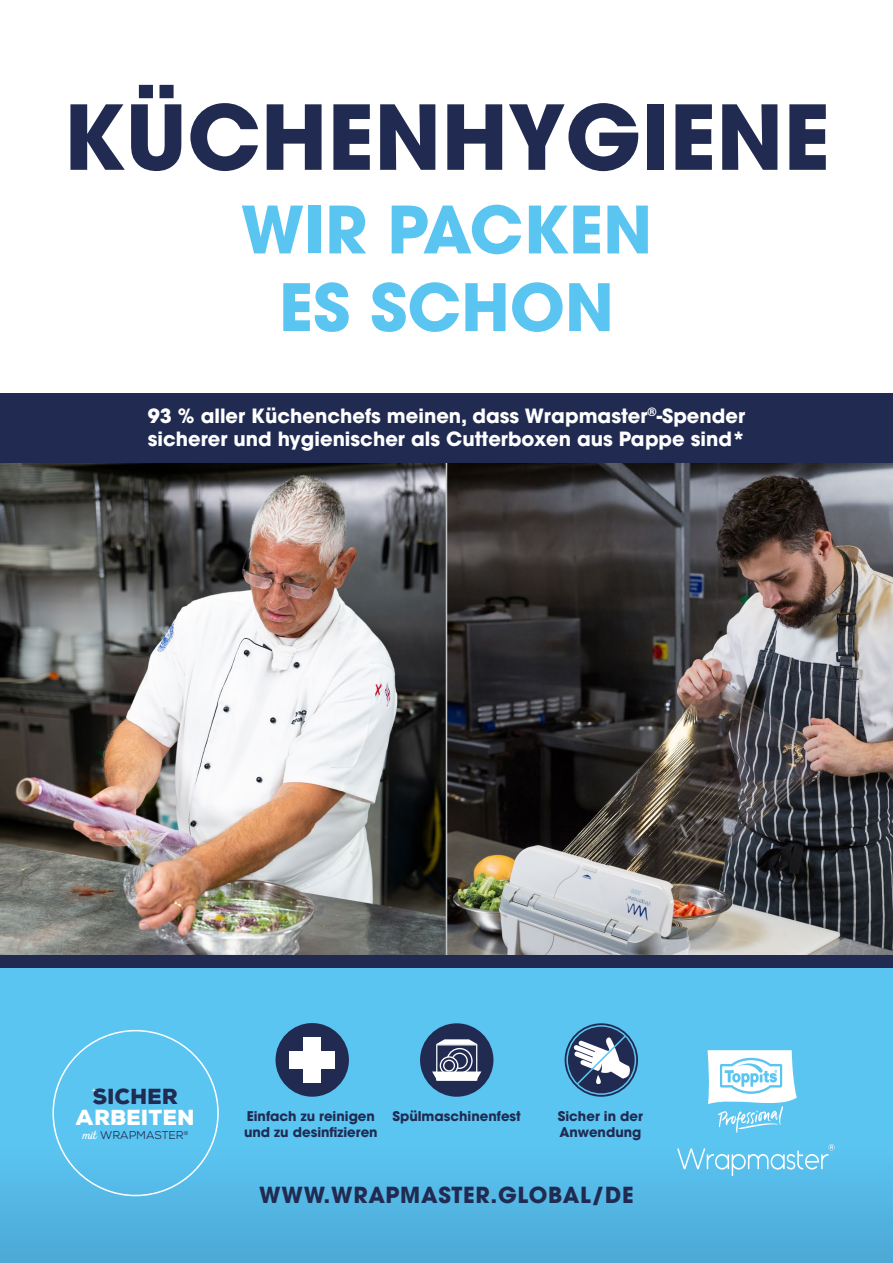
<style>
.page{position:relative;width:893px;height:1263px;background:#fff}
.page>*{position:absolute;margin:0;border:0;box-sizing:border-box;transform-origin:0 0}
.t1{font:700 88.5px "Avant Garde";color:#212b52}
.t2{font:700 64.65px/77.6px "Avant Garde";color:#5bc5f2;text-align:center}
.t3{font:700 21.9px "Avant Garde";letter-spacing:.03em;color:#212b52}
.t4{font:900 21.15px "Nexa Rust Sans";color:#fff}
.t5{font:900 21.15px "Nexa Rust Sans";color:#212b52}
.t6{font:700 19.5px/23.4px "Avant Garde";color:#fff}
.t7{font:700 13.35px/16px "Avant Garde";color:#212b52}
.t8{font:11.25px "Nexa Rust Sans Book 1";color:#212b52}
.t9{font:5.55px "Nexa Rust Sans Book 1";color:#212b52}
.s1{font-family:"Nexa Rust Script L 0";font-size:12.45px;color:#fff}
</style>
<div class="page">
<img style="left:0;top:462px;width:6px;height:486px">
<img style="left:0;top:759px;width:6px;height:54px">
<img style="left:6px;top:462px;width:440px;height:486px">
<img style="left:447px;top:462px;width:446px;height:486px">
<hr style="left:446px;top:455px;width:1px;height:543px;background:#c6c6c6">
<svg style="left:0;top:948px;width:893px;height:315px;background:#59bde8"></svg>
<div style="left:0;top:393px;width:893px;height:69px;background:#212b52"></div>
<div style="left:0;top:955px;width:893px;height:12px;background:#212b52"></div>
<svg style="left:91px;top:1087px;width:6px;height:6px"></svg>
<svg style="left:566px;top:1025px;width:70px;height:70px"></svg>
<div style="left:276px;top:1023px;width:73px;height:74px;background:#212b52;border-radius:50%"></div>
<div style="left:303px;top:1037px;width:18px;height:45px;background:#fff"></div>
<div style="left:290px;top:1051px;width:45px;height:18px;background:#fff"></div>
<div style="left:420px;top:1023px;width:73px;height:74px;background:#212b52;border-radius:50%"></div>
<svg style="left:432px;top:1039px;width:49px;height:42px"></svg>
<svg style="left:677px;top:1144px;width:157px;height:32px;background:#70c9f0"></svg>
<svg style="left:707px;top:1050px;width:90px;height:83px"></svg>
<h1 class="t1" style="left:63px;top:80px;width:769px">KÜCHENHYGIENE</h1>
<h2 class="t2" style="left:241px;top:191px;width:413px">WIR PACKEN<br>ES SCHON</h2>
<p class="t6" style="left:148px;top:404px;width:599px">93 % aller Küchenchefs meinen, dass Wrapmaster<sup>®</sup>-Spender sicherer und hygienischer als Cutterboxen aus Pappe sind*</p>
<p class="t5" style="left:93px;top:1082px;width:87px">SICHER</p>
<p class="t4" style="left:76px;top:1103px;width:121px">ARBEITEN</p>
<p class="t8" style="left:83px;top:1129px;width:103px"><span class="s1">mit</span> WRAPMASTER</p>
<p class="t9" style="left:184px;top:1130px;width:6px">®</p>
<p class="t7" style="left:244px;top:1107px;width:135px">Einfach zu reinigen und zu desinfizieren</p>
<p class="t7" style="left:393px;top:1107px;width:130px">Spülmaschinenfest</p>
<p class="t7" style="left:558px;top:1107px;width:87px">Sicher in der<br>Anwendung</p>
<p class="t3" style="left:259px;top:1181px;width:376px">WWW.WRAPMASTER.GLOBAL/DE</p>
</div>
